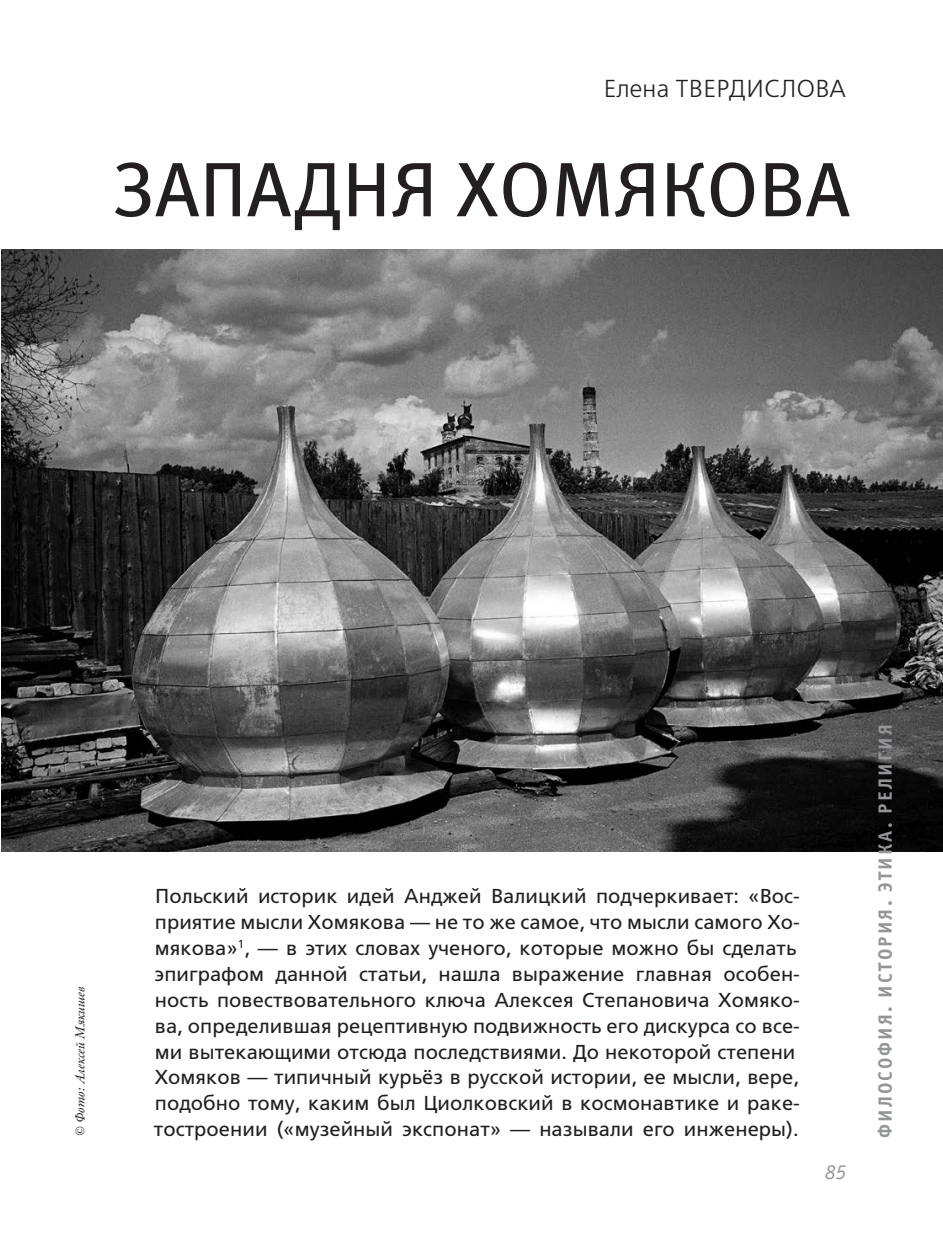
<style>
.page{position:relative;width:943px;height:1241px;background:#fff}
.page>*{position:absolute;margin:0;border:0;box-sizing:border-box;transform-origin:0 0}
.t1{font:77px "Meta Book LFC";letter-spacing:.01em;color:#231f20}
.t2{font:300 24.5px "Free Set";letter-spacing:.01em;color:#231f20}
.t3{font:italic 21px "Officina Sans Book ITC";color:#939598}
.t4{font:20.12px/25.9px "Free Set";letter-spacing:.005em;color:#231f20}
.t5{font:19.25px "Officina Sans Bold ITC";letter-spacing:.11em;color:#939598}
.t6{font:italic 14px "Garamond Premr Pro";color:#231f20}
</style>
<div class="page">
<img style="left:2px;top:250px;width:941px;height:601px">
<p class="t2" style="left:603px;top:74px;width:102px">Елена Твердислова</p>
<h1 class="t1" style="left:112px;top:146px;width:734px">Западня Хо мякова</h1>
<p class="t6" style="left:71px;top:1135px;width:150px;rotate:-90deg">© Фото: Алексей Мякишев</p>
<p class="t4" style="left:154px;top:883px;width:647px">Польский историк идей Анджей Валицкий подчеркивает: «Вос&shy;приятие мысли Хомякова — не то же самое, что мысли самого Хо&shy;мякова»<sup>1</sup>, — в этих словах ученого, которые можно бы сделать эпиграфом данной статьи, нашла выражение главная особен&shy;ность повествовательного ключа Алексея Степановича Хомяко&shy;ва, определившая рецептивную подвижность его дискурса со все&shy;ми вытекающими отсюда последствиями. До некоторой степени Хомяков — типичный курьёз в русской истории, ее мысли, вере, подобно тому, каким был Циолковский в космонавтике и раке&shy;тостроении («музейный экспонат» — называли его инженеры).</p>
<p class="t3" style="left:825px;top:1160px;width:22px">85</p>
<p class="t5" style="left:873px;top:1137px;width:415px;rotate:-90deg">ФИЛОСОФИЯ. ИСТОРИЯ. ЭТИКА. РЕЛИГИЯ</p>
</div>
